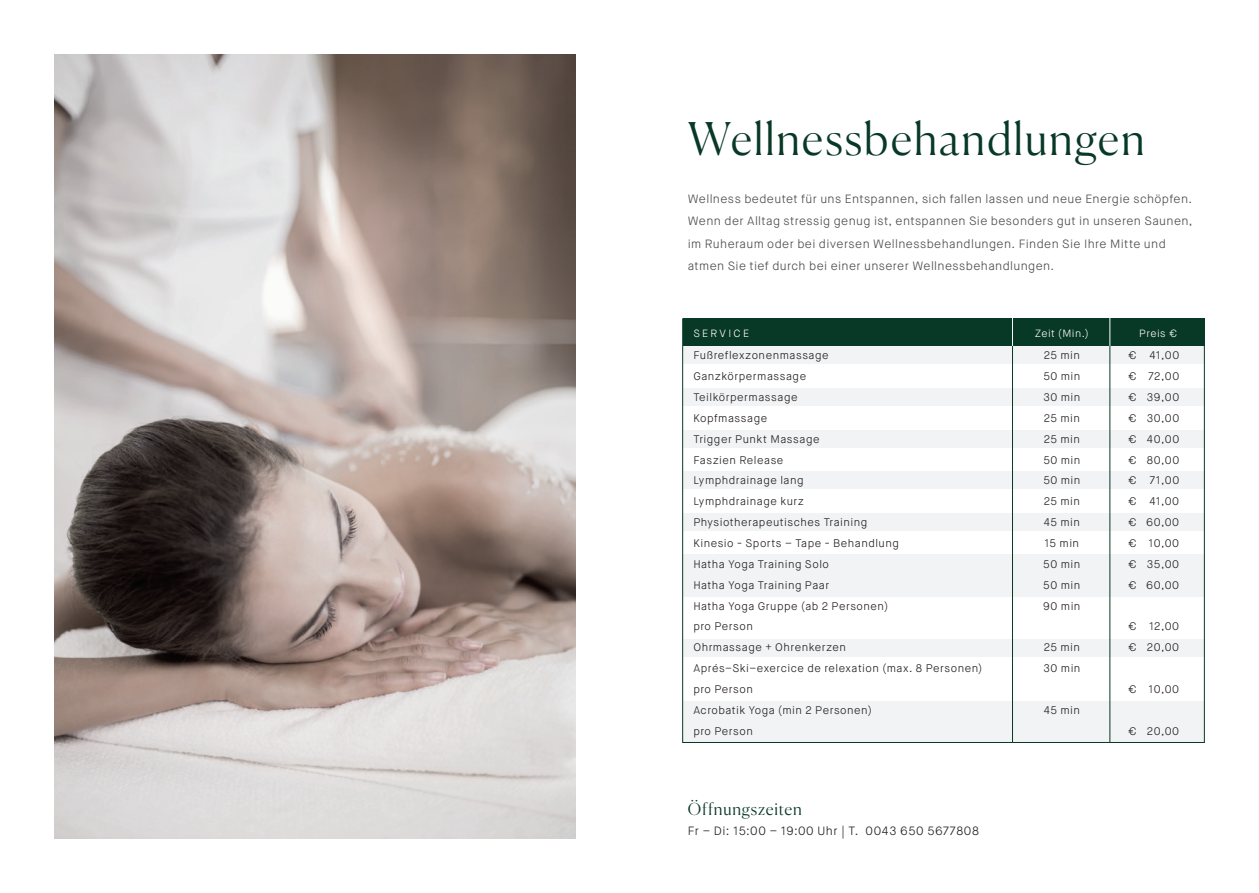
<style>
.page{position:relative;width:1259px;height:893px;background:#fff}
.page>*{position:absolute;margin:0;border:0;box-sizing:border-box;transform-origin:0 0}
.t1{font:300 45px "Canela";letter-spacing:.035em;color:#083826}
.t2{font:300 16.5px "Canela";letter-spacing:.05em;color:#083826}
.t3{font:300 12px/22.5px "Maison Neue";letter-spacing:.035em;color:#4b4c4d}
.t4{font:300 12px "Maison Neue";letter-spacing:.05em;color:#231f20}
.t5{font:300 11.1px "Maison Neue";letter-spacing:.045em;color:#231f20}
.t6{font:300 10.5px "Maison Neue";letter-spacing:.045em;color:#fff}
.t7{font:300 10.5px "Maison Neue";letter-spacing:.22em;color:#fff}
</style>
<div class="page">
<img style="left:54px;top:54px;width:521px;height:785px">
<div style="left:683px;top:346px;width:521px;height:18px;background:#f2f3f4"></div>
<div style="left:683px;top:430px;width:521px;height:17px;background:#f2f3f4"></div>
<div style="left:683px;top:471px;width:521px;height:18px;background:#f2f3f4"></div>
<div style="left:683px;top:513px;width:521px;height:18px;background:#f2f3f4"></div>
<div style="left:683px;top:639px;width:521px;height:18px;background:#f2f3f4"></div>
<div style="left:683px;top:554px;width:521px;height:43px;background:#f2f3f4"></div>
<div style="left:683px;top:701px;width:521px;height:41px;background:#f2f3f4"></div>
<div style="left:683px;top:388px;width:521px;height:17px;background:#f2f3f4"></div>
<div style="left:683px;top:318px;width:521px;height:28px;background:#083826"></div>
<hr style="left:1012px;top:338px;width:1px;height:404px;background:#083826">
<hr style="left:1109px;top:338px;width:1px;height:404px;background:#083826">
<hr style="left:1012px;top:308px;width:1px;height:38px;background:#fff">
<hr style="left:1109px;top:308px;width:1px;height:38px;background:#fff">
<h1 class="t1" style="left:688px;top:103px;width:458px">Wellnessbehandlungen</h1>
<p class="t3" style="left:688px;top:187px;width:506px">Wellness bedeutet für uns Entspannen, sich fallen lassen und neue Energie schöpfen.<br>Wenn der Alltag stressig genug ist, entspannen Sie besonders gut in unseren Saunen, im Ruheraum oder bei diversen Wellnessbehandlungen. Finden Sie Ihre Mitte und atmen Sie tief durch bei einer unserer Wellnessbehandlungen.</p>
<p class="t7" style="left:693px;top:326px;width:57px">SERVICE</p>
<p class="t6" style="left:1034px;top:326px;width:56px">Zeit (Min.)</p>
<p class="t6" style="left:1139px;top:326px;width:40px">Preis €</p>
<p class="t5" style="left:693px;top:348px;width:137px">Fußreflexzonenmassage</p>
<p class="t5" style="left:1043px;top:348px;width:38px">25 min</p>
<p class="t5" style="left:1127px;top:348px;width:53px">€ 41,00</p>
<p class="t5" style="left:693px;top:369px;width:114px">Ganzkörpermassage</p>
<p class="t5" style="left:1043px;top:369px;width:39px">50 min</p>
<p class="t5" style="left:1127px;top:369px;width:53px">€ 72,00</p>
<p class="t5" style="left:693px;top:390px;width:106px">Teilkörpermassage</p>
<p class="t5" style="left:1043px;top:390px;width:38px">30 min</p>
<p class="t5" style="left:1127px;top:390px;width:53px">€ 39,00</p>
<p class="t5" style="left:693px;top:411px;width:75px">Kopfmassage</p>
<p class="t5" style="left:1043px;top:411px;width:38px">25 min</p>
<p class="t5" style="left:1127px;top:411px;width:53px">€ 30,00</p>
<p class="t5" style="left:693px;top:432px;width:128px">Trigger Punkt Massage</p>
<p class="t5" style="left:1043px;top:432px;width:38px">25 min</p>
<p class="t5" style="left:1127px;top:432px;width:53px">€ 40,00</p>
<p class="t5" style="left:693px;top:453px;width:92px">Faszien Release</p>
<p class="t5" style="left:1043px;top:453px;width:39px">50 min</p>
<p class="t5" style="left:1127px;top:453px;width:53px">€ 80,00</p>
<p class="t5" style="left:693px;top:474px;width:112px">Lymphdrainage lang</p>
<p class="t5" style="left:1043px;top:474px;width:39px">50 min</p>
<p class="t5" style="left:1127px;top:474px;width:53px">€ 71,00</p>
<p class="t5" style="left:693px;top:494px;width:112px">Lymphdrainage kurz</p>
<p class="t5" style="left:1043px;top:494px;width:38px">25 min</p>
<p class="t5" style="left:1127px;top:494px;width:53px">€ 41,00</p>
<p class="t5" style="left:693px;top:515px;width:175px">Physiotherapeutisches Training</p>
<p class="t5" style="left:1043px;top:515px;width:38px">45 min</p>
<p class="t5" style="left:1127px;top:515px;width:53px">€ 60,00</p>
<p class="t5" style="left:693px;top:536px;width:207px">Kinesio - Sports – Tape - Behandlung</p>
<p class="t5" style="left:1044px;top:536px;width:36px">15 min</p>
<p class="t5" style="left:1127px;top:536px;width:53px">€ 10,00</p>
<p class="t5" style="left:693px;top:557px;width:137px">Hatha Yoga Training Solo</p>
<p class="t5" style="left:1043px;top:557px;width:39px">50 min</p>
<p class="t5" style="left:1127px;top:557px;width:53px">€ 35,00</p>
<p class="t5" style="left:693px;top:578px;width:137px">Hatha Yoga Training Paar</p>
<p class="t5" style="left:1043px;top:578px;width:39px">50 min</p>
<p class="t5" style="left:1127px;top:578px;width:53px">€ 60,00</p>
<p class="t5" style="left:693px;top:599px;width:197px">Hatha Yoga Gruppe (ab 2 Personen)</p>
<p class="t5" style="left:1043px;top:599px;width:39px">90 min</p>
<p class="t5" style="left:693px;top:620px;width:61px">pro Person</p>
<p class="t5" style="left:1127px;top:620px;width:53px">€ 12,00</p>
<p class="t5" style="left:693px;top:640px;width:154px">Ohrmassage + Ohrenkerzen</p>
<p class="t5" style="left:1043px;top:640px;width:38px">25 min</p>
<p class="t5" style="left:1127px;top:640px;width:53px">€ 20,00</p>
<p class="t5" style="left:693px;top:661px;width:291px">Aprés–Ski–exercice de relexation (max. 8 Personen)</p>
<p class="t5" style="left:1043px;top:661px;width:38px">30 min</p>
<p class="t5" style="left:693px;top:682px;width:61px">pro Person</p>
<p class="t5" style="left:1127px;top:682px;width:53px">€ 10,00</p>
<p class="t5" style="left:693px;top:703px;width:180px">Acrobatik Yoga (min 2 Personen)</p>
<p class="t5" style="left:1043px;top:703px;width:38px">45 min</p>
<p class="t5" style="left:693px;top:724px;width:61px">pro Person</p>
<p class="t5" style="left:1127px;top:724px;width:53px">€ 20,00</p>
<h2 class="t2" style="left:688px;top:796px;width:116px">Öffnungszeiten</h2>
<p class="t4" style="left:688px;top:823px;width:293px">Fr – Di: 15:00 – 19:00 Uhr | T. 0043 650 5677808</p>
</div>
